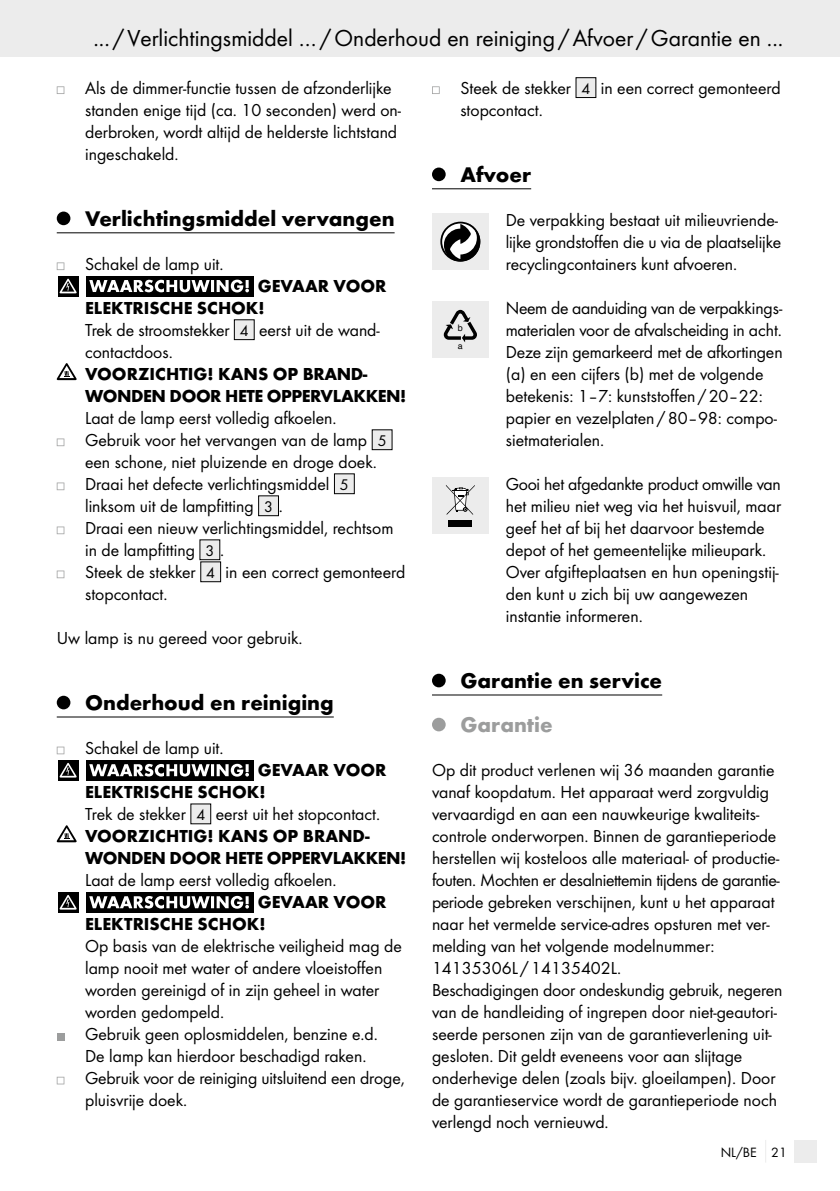
<style>
.page{position:relative;width:840px;height:1191px;background:#fff}
.page>*{position:absolute;margin:0;border:0;box-sizing:border-box;transform-origin:0 0}
.t1{font:24px "Futura Boo";color:#000}
.t2{font:700 22px "Futura";color:#000}
.t3{font:700 22px "Futura";color:#9c9d9d}
.t4{font:18px/22px "Futura Boo";color:#000}
.t5{font:700 18px/22px "Futura";letter-spacing:-.025em;color:#000}
.t6{font:700 18px/22px "Futura";color:#000}
.t7{font:14px "Futura Boo";color:#000}
.t8{font:9px "Helvetica";color:#000}
.t9{font:8.8px "Helvetica";color:#000}
.s1{font-size:16px}
</style>
<div class="page">
<div style="left:794px;top:1140px;width:22px;height:22px;background:#ececec"></div>
<div style="left:0;top:0;width:839px;height:57px;background:#ececec"></div>
<hr style="left:57px;top:232px;width:337px;height:1px;background:#000">
<hr style="left:57px;top:716px;width:276px;height:1px;background:#000">
<svg style="left:57px;top:86px;width:7px;height:8px"></svg>
<div style="left:57px;top:211px;width:13px;height:14px;background:#000;border-radius:50%"></div>
<svg style="left:57px;top:262px;width:7px;height:8px"></svg>
<div style="left:86px;top:276px;width:167px;height:20px;background:#000"></div>
<svg style="left:58px;top:276px;width:20px;height:20px"></svg>
<svg style="left:60px;top:279px;width:17px;height:14px"></svg>
<svg style="left:89px;top:280px;width:160px;height:12px"></svg>
<div style="left:234px;top:320px;width:20px;height:20px;background:#ececec"></div>
<div style="left:234px;top:319px;width:20px;height:21px;border:1px solid #000"></div>
<svg style="left:57px;top:363px;width:20px;height:17px"></svg>
<svg style="left:57px;top:438px;width:7px;height:8px"></svg>
<div style="left:372px;top:430px;width:20px;height:20px;background:#ececec"></div>
<svg style="left:57px;top:482px;width:7px;height:8px"></svg>
<div style="left:334px;top:474px;width:20px;height:20px;background:#ececec"></div>
<div style="left:334px;top:473px;width:20px;height:21px;border:1px solid #000"></div>
<div style="left:258px;top:496px;width:20px;height:20px;background:#ececec"></div>
<div style="left:258px;top:495px;width:21px;height:21px;border:1px solid #000"></div>
<svg style="left:57px;top:526px;width:7px;height:8px"></svg>
<div style="left:200px;top:540px;width:20px;height:20px;background:#ececec"></div>
<svg style="left:57px;top:570px;width:7px;height:8px"></svg>
<div style="left:201px;top:562px;width:19px;height:20px;background:#ececec"></div>
<div style="left:200px;top:561px;width:21px;height:21px;border:1px solid #000"></div>
<div style="left:57px;top:695px;width:13px;height:14px;background:#000;border-radius:50%"></div>
<svg style="left:57px;top:746px;width:7px;height:8px"></svg>
<div style="left:86px;top:760px;width:167px;height:20px;background:#000"></div>
<div style="left:58px;top:760px;width:20px;height:20px;background:linear-gradient(to right,#010101,#010101)"></div>
<svg style="left:60px;top:763px;width:17px;height:14px"></svg>
<svg style="left:89px;top:764px;width:160px;height:12px"></svg>
<div style="left:191px;top:804px;width:19px;height:20px;background:#ececec"></div>
<svg style="left:57px;top:825px;width:20px;height:17px"></svg>
<div style="left:86px;top:892px;width:167px;height:20px;background:#000"></div>
<div style="left:58px;top:892px;width:20px;height:20px;background:linear-gradient(to right,#000,#000)"></div>
<svg style="left:60px;top:895px;width:17px;height:14px"></svg>
<svg style="left:89px;top:896px;width:160px;height:12px"></svg>
<div style="left:57px;top:1032px;width:7px;height:8px;background:#9c9d9d"></div>
<svg style="left:57px;top:1076px;width:7px;height:8px"></svg>
<hr style="left:432px;top:188px;width:99px;height:1px;background:#000">
<hr style="left:432px;top:694px;width:229px;height:1px;background:#000">
<svg style="left:432px;top:86px;width:7px;height:8px"></svg>
<div style="left:575px;top:78px;width:20px;height:20px;background:#ececec"></div>
<div style="left:575px;top:77px;width:21px;height:21px;border:1px solid #000"></div>
<div style="left:432px;top:167px;width:13px;height:14px;background:#000;border-radius:50%"></div>
<div style="left:432px;top:213px;width:56px;height:57px;background:#ececec"></div>
<div style="left:440px;top:222px;width:40px;height:40px;border:2px solid #000;border-radius:50%"></div>
<svg style="left:442px;top:223px;width:38px;height:39px"></svg>
<div style="left:432px;top:301px;width:56px;height:57px;background:#ececec"></div>
<svg style="left:443px;top:310px;width:33px;height:32px"></svg>
<div style="left:432px;top:477px;width:56px;height:57px;background:#ececec"></div>
<div style="left:448px;top:520px;width:24px;height:7px;background:#000"></div>
<svg style="left:445px;top:485px;width:29px;height:30px"></svg>
<div style="left:432px;top:673px;width:13px;height:14px;background:#000;border-radius:50%"></div>
<div style="left:432px;top:717px;width:13px;height:14px;background:#9c9d9d;border-radius:50%"></div>
<h1 class="t1" style="left:93px;top:24px;width:690px">... /Verlichtingsmiddel …/Onderhoud en reiniging/Afvoer /Garantie en ...</h1>
<p class="t4" style="left:85px;top:77px;width:317px">Als de dimmer-functie tussen de afzonderlijke standen enige tijd (ca. 10 seconden) werd on&shy;derbroken, wordt altijd de helderste lichtstand ingeschakeld.</p>
<p class="t4" style="left:460px;top:77px;width:321px">Steek de stekker <span class="s1">4</span> in een correct gemonteerd stopcontact.</p>
<p class="t2" style="left:460px;top:161px;width:72px">Afvoer</p>
<p class="t4" style="left:505px;top:209px;width:277px">De verpakking bestaat uit milieuvriende&shy;lijke grondstoffen die u via de plaatselijke recyclingcontainers kunt afvoeren.</p>
<p class="t2" style="left:85px;top:205px;width:311px">Verlichtingsmiddel vervangen</p>
<p class="t4" style="left:85px;top:253px;width:140px">Schakel de lamp uit.</p>
<p class="t6" style="left:85px;top:275px;width:303px;text-indent:172px">GEVAAR VOOR<br>ELEKTRISCHE SCHOK!</p>
<p class="t4" style="left:85px;top:319px;width:296px">Trek de stroomstekker <span class="s1">4</span> eerst uit de wand&shy;contactdoos.</p>
<p class="t5" style="left:85px;top:363px;width:322px">VOORZICHTIG! KANS OP BRAND-<br>WONDEN DOOR HETE OPPERVLAKKEN!</p>
<p class="t4" style="left:85px;top:407px;width:321px">Laat de lamp eerst volledig afkoelen.<br>Gebruik voor het vervangen van de lamp <span class="s1">5 </span>een schone, niet pluizende en droge doek.<br>Draai het defecte verlichtingsmiddel <span class="s1">5<br></span>linksom uit de lampfitting <span class="s1">3</span> .<br>Draai een nieuw verlichtingsmiddel, rechtsom in de lampfitting <span class="s1">3</span> .<br>Steek de stekker <span class="s1">4</span> in een correct gemonteerd stopcontact.</p>
<p class="t4" style="left:57px;top:627px;width:247px">Uw lamp is nu gereed voor gebruik.</p>
<p class="t4" style="left:505px;top:297px;width:278px">Neem de aanduiding van de verpakkings&shy;materialen voor de afvalscheiding in acht.<br>Deze zijn gemarkeerd met de afkortingen (a) en een cijfers (b) met de volgende betekenis: 1–7: kunststoffen /20–22: papier en vezelplaten /80–98: compo&shy;sietmaterialen.</p>
<p class="t4" style="left:505px;top:473px;width:277px">Gooi het afgedankte product omwille van het milieu niet weg via het huisvuil, maar geef het af bij het daarvoor bestemde depot of het gemeentelijke milieupark.<br>Over afgifteplaatsen en hun openingstij&shy;den kunt u zich bij uw aangewezen instantie informeren.</p>
<p class="t8" style="left:457px;top:321px;width:7px">b</p>
<p class="t9" style="left:457px;top:339px;width:6px">a</p>
<p class="t2" style="left:85px;top:689px;width:250px">Onderhoud en reiniging</p>
<p class="t4" style="left:85px;top:737px;width:140px">Schakel de lamp uit.</p>
<p class="t6" style="left:85px;top:759px;width:303px;text-indent:172px">GEVAAR VOOR<br>ELEKTRISCHE SCHOK!</p>
<p class="t4" style="left:85px;top:803px;width:296px">Trek de stekker <span class="s1">4</span> eerst uit het stopcontact.</p>
<p class="t5" style="left:85px;top:825px;width:322px">VOORZICHTIG! KANS OP BRAND-<br>WONDEN DOOR HETE OPPERVLAKKEN!</p>
<p class="t4" style="left:85px;top:869px;width:253px">Laat de lamp eerst volledig afkoelen.</p>
<p class="t6" style="left:85px;top:891px;width:303px;text-indent:172px">GEVAAR VOOR<br>ELEKTRISCHE SCHOK!</p>
<p class="t4" style="left:85px;top:935px;width:321px">Op basis van de elektrische veiligheid mag de lamp nooit met water of andere vloeistoffen worden gereinigd of in zijn geheel in water worden gedompeld.<br>Gebruik geen oplosmiddelen, benzine e.d.<br>De lamp kan hierdoor beschadigd raken.<br>Gebruik voor de reiniging uitsluitend een droge, pluisvrije doek.</p>
<p class="t2" style="left:460px;top:667px;width:203px">Garantie en service</p>
<p class="t3" style="left:460px;top:711px;width:94px">Garantie</p>
<p class="t4" style="left:432px;top:759px;width:351px">Op dit product verlenen wij 36 maanden garantie vanaf koopdatum. Het apparaat werd zorgvuldig vervaardigd en aan een nauwkeurige kwaliteits&shy;controle onderworpen. Binnen de garantieperiode herstellen wij kosteloos alle materiaal- of productie&shy;fouten. Mochten er desalniettemin tijdens de garantie&shy;periode gebreken verschijnen, kunt u het apparaat naar het vermelde service-adres opsturen met ver&shy;melding van het volgende modelnummer:<br>14135306L /14135402L.<br>Beschadigingen door ondeskundig gebruik, negeren van de handleiding of ingrepen door niet-geautori&shy;seerde personen zijn van de garantieverlening uit&shy;gesloten. Dit geldt eveneens voor aan slijtage onderhevige delen (zoals bijv. gloeilampen). Door de garantieservice wordt de garantieperiode noch verlengd noch vernieuwd.</p>
<p class="t7" style="left:720px;top:1143px;width:67px">NL/BE 21</p>
</div>
